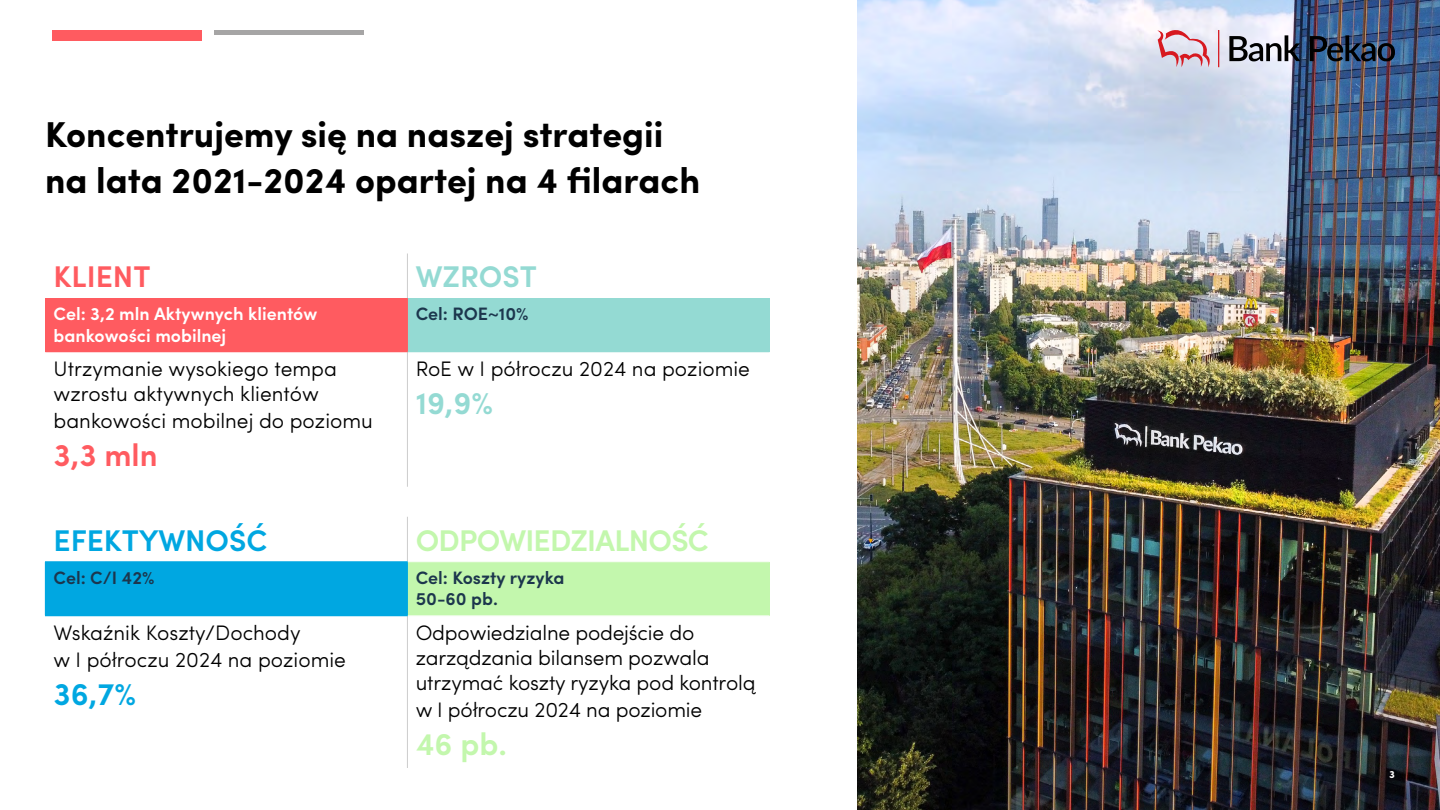
<style>
.page{position:relative;width:1440px;height:810px;background:#fff}
.page>*{position:absolute;margin:0;border:0;box-sizing:border-box;transform-origin:0 0}
.t1{font:700 36px/45.8px "Sofia Pro";color:#000}
.t2{font:600 31.5px "Sofia Pro";color:#ff5b60}
.t3{font:600 31.5px "Sofia Pro";color:#94dad3}
.t4{font:600 31.5px "Sofia Pro";color:#00a7e1}
.t5{font:600 31.5px "Sofia Pro";color:#c3f7ad}
.t6{font:600 30px "Sofia Pro";letter-spacing:-.025em;color:#c3f7ad}
.t7{font:600 30px "Sofia Pro";color:#00a7e1}
.t8{font:600 30px "Sofia Pro";color:#ff5b60}
.t9{font:600 30px "Sofia Pro";color:#94dad3}
.t10{font:300 21px/25.2px "Sofia Pro";color:#000}
.t11{font:600 18px/21.6px "Sofia Pro";color:#fff}
.t12{font:600 18px/21.6px "Sofia Pro";color:#1c364d}
.t13{font:700 10.5px "Sofia Pro";color:#fff}
.s1{font-family:"Myriad Pro"}
</style>
<div class="page">
<img style="left:857px;top:0;width:583px;height:810px">
<div style="left:52px;top:30px;width:150px;height:10px;background:#ff5b60"></div>
<hr style="left:214px;top:30px;width:150px;height:4px;background:#a6a5a5">
<hr style="left:1218px;top:30px;width:1px;height:37px;background:#d71920">
<svg style="left:1157px;top:23px;width:55px;height:44px;background:#e1bec9"></svg>
<svg style="left:1229px;top:35px;width:71px;height:26px"></svg>
<img style="left:1310px;top:35px;width:85px;height:26px">
<div style="left:45px;top:298px;width:362px;height:54px;background:#ff5b60"></div>
<div style="left:407px;top:298px;width:363px;height:54px;background:#94dad3"></div>
<div style="left:45px;top:562px;width:362px;height:54px;background:#00a7e1"></div>
<div style="left:407px;top:562px;width:363px;height:54px;background:#c3f7ad"></div>
<hr style="left:407px;top:254px;width:1px;height:44px;background:#ccc">
<hr style="left:407px;top:352px;width:1px;height:135px;background:#ccc">
<hr style="left:45px;top:298px;width:363px;height:1px;background:#ff5b60">
<hr style="left:407px;top:299px;width:1px;height:52px;background:#ff5b60">
<hr style="left:45px;top:351px;width:363px;height:1px;background:#ff5b60">
<hr style="left:408px;top:561px;width:362px;height:1px;background:#f3fdef">
<hr style="left:408px;top:615px;width:362px;height:1px;background:#f3fdef">
<hr style="left:407px;top:517px;width:1px;height:44px;background:#ccc">
<hr style="left:407px;top:616px;width:1px;height:152px;background:#ccc">
<hr style="left:45px;top:561px;width:363px;height:1px;background:#00a7e1">
<hr style="left:407px;top:562px;width:1px;height:53px;background:#00a7e1">
<hr style="left:45px;top:615px;width:363px;height:1px;background:#00a7e1">
<h1 class="t1" style="left:45px;top:109px;width:657px">Koncentrujemy się na naszej strategii na lata 2021-2024 opartej na 4 filarach</h1>
<h3 class="t8" style="left:54px;top:254px;width:98px">KLIENT</h3>
<h3 class="t9" style="left:416px;top:254px;width:123px">WZROST</h3>
<p class="t11" style="left:54px;top:302px;width:265px">Cel: 3,2 mln Aktywnych klientów bankowości mobilnej</p>
<p class="t12" style="left:416px;top:302px;width:114px">Cel: ROE<span class="s1">~</span>10%</p>
<p class="t10" style="left:54px;top:354px;width:285px">Utrzymanie wysokiego tempa wzrostu aktywnych klientów</p>
<p class="t10" style="left:54px;top:407px;width:321px">bankowości mobilnej do poziomu</p>
<h2 class="t2" style="left:54px;top:431px;width:106px">3,3 mln</h2>
<p class="t10" style="left:416px;top:354px;width:336px">RoE w I półroczu 2024 na poziomie</p>
<h2 class="t3" style="left:416px;top:379px;width:79px">19,9%</h2>
<h3 class="t7" style="left:54px;top:517px;width:215px">EFEKTYWNOŚĆ</h3>
<h3 class="t6" style="left:416px;top:517px;width:295px">ODPOWIEDZIALNOŚĆ</h3>
<p class="t12" style="left:54px;top:565px;width:102px">Cel: C/I 42%</p>
<p class="t12" style="left:416px;top:565px;width:150px">Cel: Koszty ryzyka<br>50-60 pb.</p>
<p class="t10" style="left:54px;top:618px;width:294px;line-height:27px">Wskaźnik Koszty/Dochody<br>w I półroczu 2024 na poziomie</p>
<h2 class="t4" style="left:54px;top:670px;width:84px">36,7%</h2>
<p class="t10" style="left:416px;top:618px;width:341px">Odpowiedzialne podejście do zarządzania bilansem pozwala utrzymać koszty ryzyka pod kontrolą</p>
<p class="t10" style="left:416px;top:696px;width:288px">w I półroczu 2024 na poziomie</p>
<h2 class="t5" style="left:416px;top:720px;width:93px">46 pb.</h2>
<p class="t13" style="left:1389px;top:766px;width:7px">3</p>
</div>
